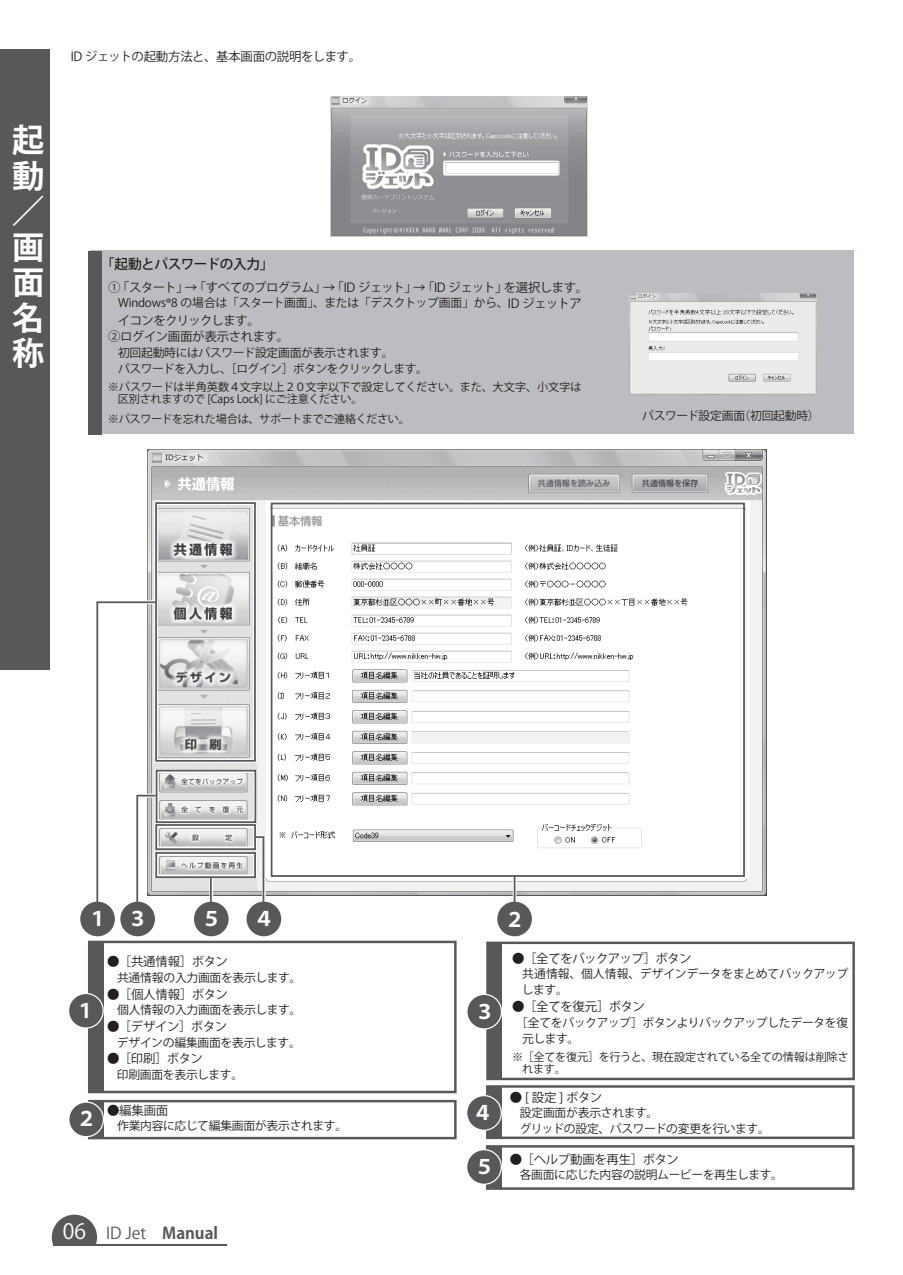
<style>
.page{position:relative;width:903px;height:1275px;background:#fff}
.page>*{position:absolute;margin:0;border:0;box-sizing:border-box;transform-origin:0 0}
.t1{font:700 32.2px/35.5px "Koz Go Pro";color:#fff;text-align:justify}
.t2{font:700 19.78px "Koz Go Pro";color:#fff}
.t3{font:16.1px "Koz Go Pro";color:#57585a}
.t4{font:500 13.65px "Koz Go Pro";letter-spacing:-.03em;color:#231f20}
.t5{font:12.42px/16.1px "Koz Go Pro";letter-spacing:-.03em;color:#231f20}
.t6{font:11.72px/16.1px "Koz Go Pro";letter-spacing:-.025em;color:#231f20}
.t7{font:11.2px/12.4px "Koz Go Pro";letter-spacing:-.025em;color:#231f20}
.s1{font-size:12.42px}
.s2{font-size:21px;color:#fff}
.s3{font-weight:700}
</style>
<div class="page">
<img style="left:147px;top:449px;width:619px;height:446px">
<hr style="left:53px;top:1244px;width:173px;height:1px;background:#57585a">
<svg style="left:52px;top:1215px;width:45px;height:29px"></svg>
<div style="left:0;top:50px;width:50px;height:620px;background:#57585a"></div>
<div style="left:486px;top:1145px;width:368px;height:45px;border:2px solid #57585a"></div>
<div style="left:90px;top:251px;width:764px;height:183px;background:#bcbdc0"></div>
<div style="left:88px;top:251px;width:14px;height:184px;background:#57585a"></div>
<img style="left:331px;top:97px;width:257px;height:140px">
<img style="left:630px;top:293px;width:186px;height:102px">
<div style="left:155px;top:769px;width:102px;height:54px;border:4px solid #fff"></div>
<div style="left:156px;top:770px;width:100px;height:53px;border:2px solid #57585a"></div>
<div style="left:120px;top:902px;width:35px;height:34px;background:#57585a;border-radius:50%"></div>
<div style="left:154px;top:501px;width:103px;height:262px;border:4px solid #fff"></div>
<div style="left:155px;top:502px;width:101px;height:260px;border:2px solid #57585a"></div>
<svg style="left:130px;top:600px;width:24px;height:4px"></svg>
<hr style="left:96px;top:601px;width:59px;height:2px;background:#57585a">
<hr style="left:96px;top:602px;width:2px;height:306px;background:#57585a">
<div style="left:80px;top:902px;width:35px;height:34px;background:#57585a;border-radius:50%"></div>
<hr style="left:130px;top:794px;width:24px;height:3px;background:#fff">
<svg style="left:138px;top:795px;width:17px;height:1px"></svg>
<hr style="left:136px;top:795px;width:2px;height:111px;background:#57585a">
<div style="left:154px;top:824px;width:103px;height:26px;border:4px solid #fff"></div>
<div style="left:155px;top:824px;width:101px;height:26px;border:2px solid #57585a"></div>
<div style="left:154px;top:852px;width:103px;height:26px;border:4px solid #fff"></div>
<div style="left:155px;top:852px;width:101px;height:26px;border:2px solid #57585a"></div>
<svg style="left:209px;top:878px;width:4px;height:24px"></svg>
<div style="left:194px;top:902px;width:35px;height:34px;background:#57585a;border-radius:50%"></div>
<hr style="left:210px;top:878px;width:2px;height:26px;background:#57585a">
<svg style="left:262px;top:878px;width:4px;height:24px"></svg>
<div style="left:247px;top:902px;width:34px;height:34px;background:#57585a;border-radius:50%"></div>
<svg style="left:256px;top:835px;width:10px;height:4px"></svg>
<svg style="left:255px;top:836px;width:9px;height:2px"></svg>
<hr style="left:263px;top:837px;width:1px;height:67px;background:#57585a">
<div style="left:88px;top:941px;width:369px;height:152px;border:2px solid #57585a"></div>
<div style="left:90px;top:942px;width:14px;height:150px;background:#57585a"></div>
<div style="left:69px;top:993px;width:34px;height:35px;background:#57585a;border-radius:50%"></div>
<div style="left:68px;top:993px;width:36px;height:36px;border:1px solid #fff;border-radius:50%"></div>
<div style="left:88px;top:1100px;width:369px;height:39px;border:2px solid #57585a"></div>
<svg style="left:90px;top:1100px;width:14px;height:38px"></svg>
<div style="left:69px;top:1102px;width:34px;height:35px;background:#57585a;border-radius:50%"></div>
<div style="left:68px;top:1101px;width:36px;height:36px;border:1px solid #fff;border-radius:50%"></div>
<div style="left:486px;top:942px;width:369px;height:138px;border:2px solid #57585a"></div>
<div style="left:488px;top:943px;width:14px;height:136px;background:#57585a"></div>
<div style="left:467px;top:994px;width:34px;height:35px;background:#57585a;border-radius:50%"></div>
<div style="left:466px;top:994px;width:36px;height:36px;border:1px solid #fff;border-radius:50%"></div>
<div style="left:486px;top:1085px;width:369px;height:54px;border:2px solid #57585a"></div>
<div style="left:488px;top:1086px;width:14px;height:52px;background:#57585a"></div>
<div style="left:467px;top:1096px;width:34px;height:34px;background:#57585a;border-radius:50%"></div>
<div style="left:466px;top:1095px;width:36px;height:36px;border:1px solid #fff;border-radius:50%"></div>
<svg style="left:488px;top:1146px;width:14px;height:42px"></svg>
<div style="left:467px;top:1150px;width:34px;height:34px;background:#57585a;border-radius:50%"></div>
<div style="left:466px;top:1149px;width:36px;height:36px;border:1px solid #fff;border-radius:50%"></div>
<div style="left:266px;top:501px;width:484px;height:377px;border:4px solid #fff"></div>
<div style="left:271px;top:503px;width:474px;height:374px;border:2px solid #57585a"></div>
<hr style="left:513px;top:878px;width:3px;height:46px;background:#fff">
<hr style="left:514px;top:875px;width:1px;height:46px;background:#57585a">
<div style="left:497px;top:902px;width:35px;height:34px;background:#57585a;border-radius:50%"></div>
<h1 class="t1" style="left:12px;top:125px;width:33px">起動／画面名称</h1>
<p class="t5" style="left:71px;top:48px;width:292px">ID ジェットの起動方法と、基本画面の説明をします。</p>
<p class="t4" style="left:101px;top:255px;width:174px">「起動とパスワードの入力」</p>
<p class="t5" style="left:108px;top:279px;width:481px">①「スタート」→「すべてのプログラム」→「ID ジェット」→「ID ジェット」を選択します。</p>
<p class="t6" style="left:118px;top:295px;width:465px">Windows<span class="s1">®</span>8 の場合は「スタート画面」、または「デスクトップ画面」から、<span class="s1">ID ジェットア</span></p>
<p class="t5" style="left:108px;top:313px;width:183px;text-indent:10px">イコンをクリックします。<br>②ログイン画面が表示されます。</p>
<p class="t6" style="left:118px;top:345px;width:311px">初回起動時にはパスワード設定画面が表示されます。<br>パスワードを入力し、［ログイン］ボタンをクリックします。</p>
<p class="t7" style="left:118px;top:381px;width:465px;text-indent:-10px">※パスワードは半角英数４文字以上２０文字以下で設定してください。また、大文字、小文字は区別されますので [Caps Lock] にご注意ください。</p>
<p class="t7" style="left:108px;top:413px;width:303px">※パスワードを忘れた場合は、サポートまでご連絡ください。</p>
<p class="t6" style="left:642px;top:408px;width:179px">パスワード設定画面（初回起動時）</p>
<h2 class="t2" style="left:88px;top:906px;width:61px">１ ３</h2>
<h2 class="t2" style="left:201px;top:906px;width:21px">５</h2>
<h2 class="t2" style="left:254px;top:906px;width:21px">４</h2>
<h2 class="t2" style="left:505px;top:907px;width:21px">２</h2>
<h2 class="t2" style="left:76px;top:998px;width:21px">１</h2>
<p class="t5" style="left:107px;top:954px;width:122px">●［共通情報］ボタン</p>
<p class="t6" style="left:117px;top:970px;width:186px">共通情報の入力画面を表示します。</p>
<p class="t5" style="left:107px;top:986px;width:122px">●［個人情報］ボタン</p>
<p class="t6" style="left:117px;top:1002px;width:186px">個人情報の入力画面を表示します。</p>
<p class="t5" style="left:107px;top:1019px;width:122px">●［デザイン］ボタン</p>
<p class="t6" style="left:117px;top:1034px;width:186px">デザインの編集画面を表示します。</p>
<p class="t5" style="left:107px;top:1051px;width:97px">●［印刷］ボタン</p>
<p class="t6" style="left:117px;top:1067px;width:128px">印刷画面を表示します。</p>
<h2 class="t2" style="left:475px;top:999px;width:21px">３</h2>
<p class="t5" style="left:512px;top:950px;width:181px">●［全てをバックアップ］ボタン</p>
<p class="t6" style="left:522px;top:966px;width:328px">共通情報、個人情報、デザインデータをまとめてバックアップします。</p>
<p class="t5" style="left:512px;top:999px;width:134px">●［全てを復元］ボタン</p>
<p class="t6" style="left:522px;top:1015px;width:328px;text-indent:-6px">［全てをバックアップ］ボタンよりバックアップしたデータを復元します。</p>
<p class="t7" style="left:522px;top:1051px;width:328px;text-indent:-10px">※［全てを復元］を行うと、現在設定されている全ての情報は削除されます。</p>
<h2 class="t2" style="left:77px;top:1106px;width:21px">２</h2>
<p class="t5" style="left:107px;top:1102px;width:63px">●編集画面</p>
<p class="t6" style="left:117px;top:1118px;width:232px">作業内容に応じて編集画面が表示されます。</p>
<h2 class="t2" style="left:473px;top:1100px;width:21px">４</h2>
<h2 class="t2" style="left:474px;top:1154px;width:21px">５</h2>
<p class="t5" style="left:510px;top:1089px;width:94px">●[設定]ボタン</p>
<p class="t6" style="left:520px;top:1105px;width:252px">設定画面が表示されます。<br>グリッドの設定、パスワードの変更を行います。</p>
<p class="t5" style="left:510px;top:1152px;width:171px">●［ヘルプ動画を再生］ボタン</p>
<p class="t6" style="left:520px;top:1167px;width:265px">各画面に応じた内容の説明ムービーを再生します。</p>
<h3 class="t3" style="left:63px;top:1223px;width:157px"><span class="s2">06</span> ID Jet　<span class="s3">Manual</span></h3>
</div>
